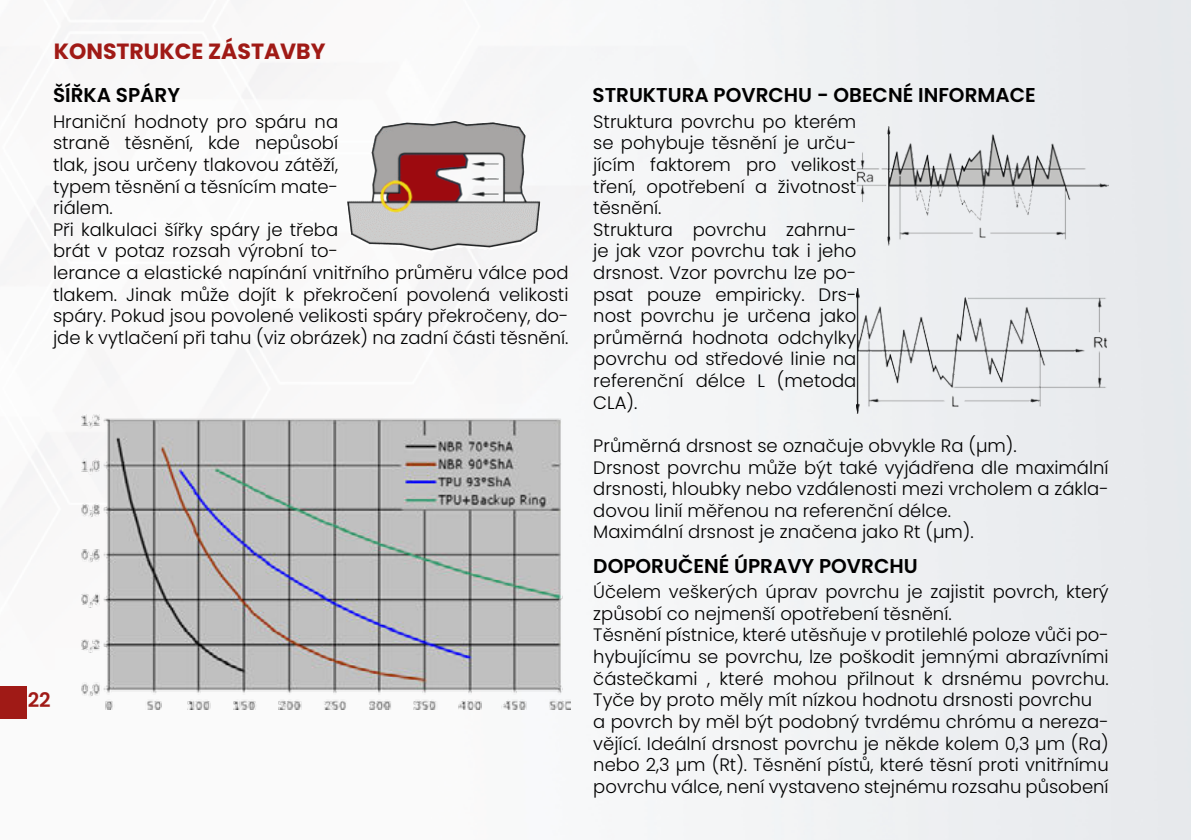
<style>
.page{position:relative;width:1191px;height:840px;background:#fff}
.page>*{position:absolute;margin:0;border:0;box-sizing:border-box;transform-origin:0 0}
.t1{font:700 22px "Poppins";color:#a01a16}
.t2{font:600 20px "Poppins";color:#000}
.t3{font:600 20px "Poppins";color:#a01a16}
.t4{font:300 18px/21.6px "Poppins";color:#000}
</style>
<div class="page">
<img style="left:0;top:0;width:1191px;height:839px">
<img style="left:338px;top:114px;width:231px;height:141px">
<img style="left:82px;top:414px;width:488px;height:294px">
<img style="left:856px;top:126px;width:252px;height:121px">
<img style="left:856px;top:288px;width:252px;height:125px">
<div style="left:0;top:685px;width:27px;height:32px;background:#a01a16"></div>
<p class="t1" style="left:54px;top:38px;width:273px">KONSTRUKCE ZÁSTAVBY</p>
<p class="t2" style="left:53px;top:84px;width:129px">ŠÍŘKA SPÁRY</p>
<p class="t4" style="left:53px;top:110px;width:517px">Hraniční hodnoty pro spáru na<br>straně těsnění, kde nepůsobí<br>tlak, jsou určeny tlakovou zátěží,<br>typem těsnění a těsnícím mate-<br>riálem.<br>Při kalkulaci šířky spáry je třeba<br>brát v potaz rozsah výrobní to-<br>lerance a elastické napínání vnitřního průměru válce pod tlakem. Jinak může dojít k překročení povolená velikosti spáry. Pokud jsou povolené velikosti spáry překročeny, do&shy;jde k vytlačení při tahu (viz obrázek) na zadní části těsnění.</p>
<p class="t3" style="left:28px;top:688px;width:24px">22</p>
<p class="t2" style="left:592px;top:84px;width:445px">STRUKTURA POVRCHU - OBECNÉ INFORMACE</p>
<p class="t4" style="left:593px;top:110px;width:264px">Struktura povrchu po kterém se pohybuje těsnění je urču&shy;jícím faktorem pro velikost tření, opotřebení a životnost těsnění.<br>Struktura povrchu zahrnu&shy;je jak vzor povrchu tak i jeho drsnost. Vzor povrchu lze po&shy;psat pouze empiricky. Drs&shy;nost povrchu je určena jako průměrná hodnota odchylky povrchu od středové linie na referenční délce L (metoda<br>CLA).</p>
<p class="t4" style="left:593px;top:434px;width:517px">Průměrná drsnost se označuje obvykle Ra (μm).<br>Drsnost povrchu může být také vyjádřena dle maximální drsnosti, hloubky nebo vzdálenosti mezi vrcholem a zákla&shy;dovou linií měřenou na referenční délce.<br>Maximální drsnost je značena jako Rt (μm).</p>
<p class="t2" style="left:593px;top:554px;width:326px">DOPORUČENÉ ÚPRAVY POVRCHU</p>
<p class="t4" style="left:593px;top:580px;width:517px">Účelem veškerých úprav povrchu je zajistit povrch, který způsobí co nejmenší opotřebení těsnění.<br>Těsnění pístnice, které utěsňuje v protilehlé poloze vůči po&shy;hybujícímu se povrchu, lze poškodit jemnými abrazívními částečkami , které mohou přilnout k drsnému povrchu.<br>Tyče by proto měly mít nízkou hodnotu drsnosti povrchu a povrch by měl být podobný tvrdému chrómu a nereza&shy;vějící. Ideální drsnost povrchu je někde kolem 0,3 μm (Ra) nebo 2,3 μm (Rt). Těsnění pístů, které těsní proti vnitřnímu povrchu válce, není vystaveno stejnému rozsahu působení</p>
</div>
